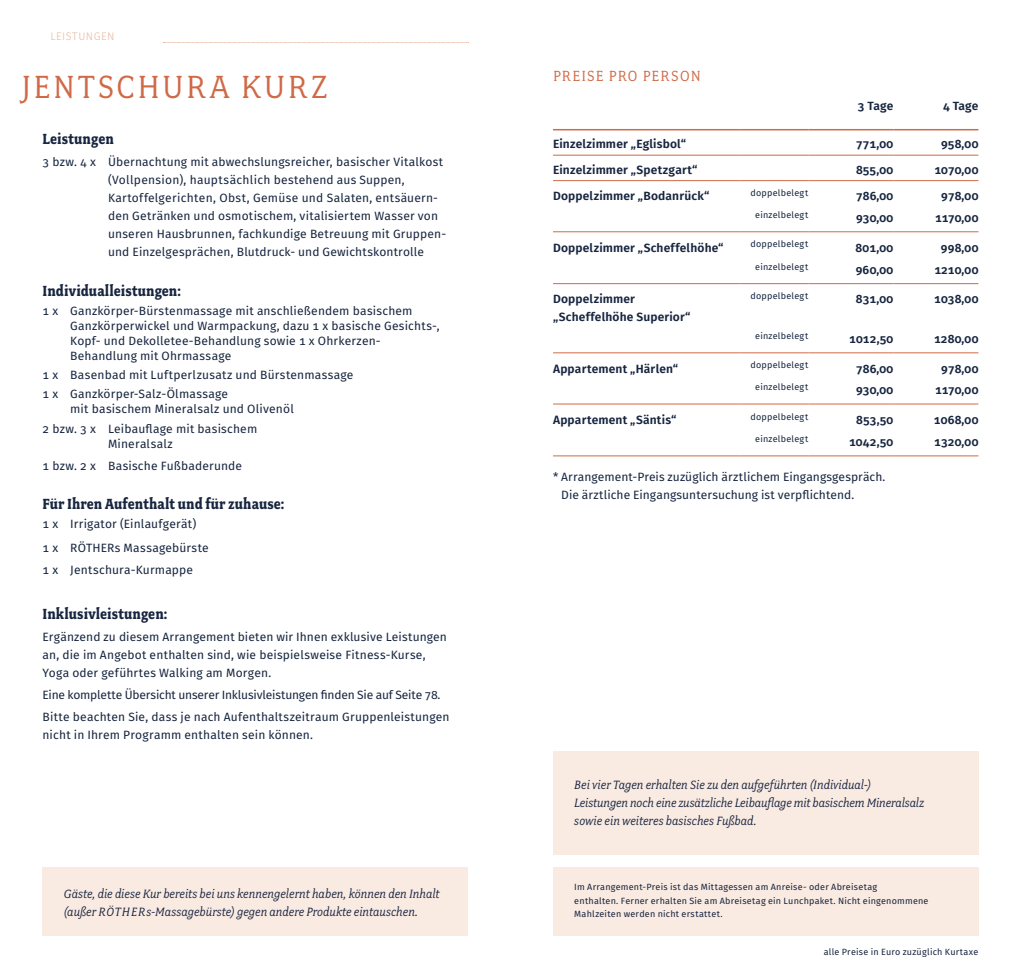
<style>
.page{position:relative;width:1021px;height:978px;background:#fff}
.page>*{position:absolute;margin:0;border:0;box-sizing:border-box;transform-origin:0 0}
.H1_Seitenüberschrift{font:36px "Fairplex Narrow OT";letter-spacing:.07em;color:#d06946}
.Produktüberschrift{font:700 16.5px "Fairplex Narrow OT";letter-spacing:.01em;color:#17253f}
.Beschreibender_Text{font:700 16.5px "Fairplex Narrow OT";letter-spacing:.005em;color:#17253f}
.H3_Seitenüberschrift{font:16.5px "Fairplex Narrow OT";letter-spacing:.065em;color:#d06946}
.Aufzählungen___Bulle{font:italic 13.5px/18px "Fairplex Narrow OT";color:#17253f}
.Beschreibender_Text-2{font:12px/18px "Fira Sans";letter-spacing:.015em;color:#17253f}
.Beschreibender_Text-3{font:600 12px/18px "Fira Sans";letter-spacing:.015em;color:#17253f}
.Beschreibender_Text-4{font:12px "Fira Sans";letter-spacing:-.02em;color:#17253f}
.Themenüberschrift_Se{font:300 10.95px "Fira Sans";letter-spacing:.04em;color:#e8b69d}
.Randinfos{font:9px/13.5px "Fira Sans";letter-spacing:.025em;color:#17253f}
.Beschreibender_Text-5{font:9px "Fira Sans";letter-spacing:.025em;color:#17253f}
.s1{color:#fff}
</style>
<div class="page">
<div style="left:43px;top:867px;width:425px;height:68px;background:#f9eae2"></div>
<svg style="left:163px;top:42px;width:306px;height:1px"></svg>
<div style="left:553px;top:751px;width:425px;height:104px;background:#f9eae2"></div>
<hr style="left:553px;top:129px;width:187px;height:1px;background:#d06946">
<hr style="left:740px;top:129px;width:68px;height:1px;background:#d06946">
<hr style="left:808px;top:129px;width:85px;height:1px;background:#d06946">
<hr style="left:893px;top:129px;width:85px;height:1px;background:#d06946">
<hr style="left:553px;top:180px;width:187px;height:1px;background:#d06946">
<hr style="left:740px;top:180px;width:68px;height:1px;background:#d06946">
<hr style="left:808px;top:180px;width:85px;height:1px;background:#d06946">
<hr style="left:893px;top:180px;width:85px;height:1px;background:#d06946">
<hr style="left:553px;top:232px;width:187px;height:1px;background:#d06946">
<hr style="left:740px;top:232px;width:68px;height:1px;background:#d06946">
<hr style="left:808px;top:232px;width:85px;height:1px;background:#d06946">
<hr style="left:893px;top:232px;width:85px;height:1px;background:#d06946">
<hr style="left:553px;top:283px;width:187px;height:1px;background:#d06946">
<hr style="left:740px;top:283px;width:68px;height:1px;background:#d06946">
<hr style="left:808px;top:283px;width:85px;height:1px;background:#d06946">
<hr style="left:893px;top:283px;width:85px;height:1px;background:#d06946">
<hr style="left:553px;top:353px;width:187px;height:1px;background:#d06946">
<hr style="left:740px;top:353px;width:68px;height:1px;background:#d06946">
<hr style="left:808px;top:353px;width:85px;height:1px;background:#d06946">
<hr style="left:893px;top:353px;width:85px;height:1px;background:#d06946">
<hr style="left:553px;top:404px;width:187px;height:1px;background:#d06946">
<hr style="left:740px;top:404px;width:68px;height:1px;background:#d06946">
<hr style="left:808px;top:404px;width:85px;height:1px;background:#d06946">
<hr style="left:893px;top:404px;width:85px;height:1px;background:#d06946">
<hr style="left:553px;top:456px;width:187px;height:1px;background:#d06946">
<hr style="left:740px;top:456px;width:68px;height:1px;background:#d06946">
<hr style="left:808px;top:456px;width:85px;height:1px;background:#d06946">
<hr style="left:893px;top:456px;width:85px;height:1px;background:#d06946">
<hr style="left:553px;top:155px;width:187px;height:1px;background:#d06946">
<hr style="left:740px;top:155px;width:68px;height:1px;background:#d06946">
<hr style="left:808px;top:155px;width:85px;height:1px;background:#d06946">
<hr style="left:893px;top:155px;width:85px;height:1px;background:#d06946">
<div style="left:553px;top:867px;width:425px;height:68px;background:#f9eae2"></div>
<p class="Themenüberschrift_Se" style="left:50px;top:29px;width:65px">LEISTUNGEN</p>
<p class="H1_Seitenüberschrift" style="left:21px;top:67px;width:308px">JENTSCHURA KURZ</p>
<p class="H3_Seitenüberschrift" style="left:553px;top:66px;width:149px">PREISE PRO PERSON</p>
<p class="Beschreibender_Text-3" style="left:858px;top:96px;width:37px">3 Tage</p>
<p class="Beschreibender_Text-3" style="left:943px;top:96px;width:37px">4 Tage</p>
<p class="Produktüberschrift" style="left:43px;top:130px;width:73px">Leistungen</p>
<p class="Beschreibender_Text-2" style="left:108px;top:154px;width:340px;text-indent:-65px">3 bzw. 4 x Übernachtung mit abwechslungsreicher, basischer Vitalkost (Vollpension), hauptsächlich bestehend aus Suppen, Kartoffelgerichten, Obst, Gemüse und Salaten, entsäuern&shy;den Getränken und osmotischem, vitalisiertem Wasser von unseren Hausbrunnen, fachkundige Betreuung mit Gruppen&shy;und Einzelgesprächen, Blutdruck- und Gewichtskontrolle</p>
<p class="Produktüberschrift" style="left:43px;top:281px;width:140px">Individualleistungen:</p>
<p class="Beschreibender_Text-2" style="left:70px;top:304px;width:371px;line-height:15px;text-indent:-28px">1 x Ganzkörper-Bürstenmassage mit anschließendem basischem Ganzkörperwickel und Warmpackung, dazu 1 x basische Gesichts-, Kopf- und Dekolletee-Behandlung sowie 1 x Ohrkerzen-Behandlung mit Ohrmassage</p>
<p class="Beschreibender_Text-2" style="left:43px;top:367px;width:312px">1 x Basenbad mit Luftperlzusatz und Bürstenmassage</p>
<p class="Beschreibender_Text-2" style="left:70px;top:388px;width:225px;line-height:15px;text-indent:-28px">1 x Ganzkörper-Salz-Ölmassage<br>mit basischem Mineralsalz und Olivenöl</p>
<p class="Beschreibender_Text-2" style="left:108px;top:422px;width:151px;line-height:15px;text-indent:-65px">2 bzw. 3 x Leibauflage mit basischem<br>Mineralsalz</p>
<p class="Beschreibender_Text-2" style="left:43px;top:458px;width:201px">1 bzw. 2 x Basische Fußbaderunde</p>
<p class="Produktüberschrift" style="left:43px;top:495px;width:243px">Für Ihren Aufenthalt und für zuhause:</p>
<p class="Beschreibender_Text-2" style="left:43px;top:516px;width:155px">1 x Irrigator (Einlaufgerät)</p>
<p class="Beschreibender_Text-2" style="left:43px;top:540px;width:168px">1 x RÖTHERs Massagebürste</p>
<p class="Beschreibender_Text-2" style="left:43px;top:562px;width:152px">1 x Jentschura-Kurmappe</p>
<p class="Beschreibender_Text" style="left:43px;top:604px;width:126px">Inklusivleistungen:</p>
<p class="Beschreibender_Text-2" style="left:43px;top:629px;width:406px">Ergänzend zu diesem Arrangement bieten wir Ihnen exklusive Leistungen an, die im Angebot enthalten sind, wie beispielsweise Fitness-Kurse,<br>Yoga oder geführtes Walking am Morgen.</p>
<p class="Beschreibender_Text-4" style="left:43px;top:687px;width:399px">Eine komplette Übersicht unserer Inklusivleistungen finden Sie auf Seite 78.</p>
<p class="Beschreibender_Text-2" style="left:43px;top:709px;width:408px">Bitte beachten Sie, dass je nach Aufenthaltszeitraum Gruppenleistungen nicht in Ihrem Programm enthalten sein können.</p>
<p class="Beschreibender_Text-3" style="left:553px;top:134px;width:135px">Einzelzimmer „Eglisbol“</p>
<p class="Beschreibender_Text-3" style="left:856px;top:134px;width:39px">771,00</p>
<p class="Beschreibender_Text-3" style="left:941px;top:134px;width:39px">958,00</p>
<p class="Beschreibender_Text-3" style="left:553px;top:160px;width:146px">Einzelzimmer „Spetzgart“</p>
<p class="Beschreibender_Text-3" style="left:856px;top:160px;width:39px">855,00</p>
<p class="Beschreibender_Text-3" style="left:934px;top:160px;width:46px">1070,00</p>
<p class="Beschreibender_Text-3" style="left:553px;top:186px;width:158px">Doppelzimmer „Bodanrück“</p>
<p class="Beschreibender_Text-5" style="left:750px;top:187px;width:59px">doppelbelegt</p>
<p class="Beschreibender_Text-3" style="left:856px;top:186px;width:39px">786,00</p>
<p class="Beschreibender_Text-3" style="left:941px;top:186px;width:39px">978,00</p>
<p class="Beschreibender_Text-5" style="left:755px;top:209px;width:54px">einzelbelegt</p>
<p class="Beschreibender_Text-3" style="left:856px;top:209px;width:39px">930,00</p>
<p class="Beschreibender_Text-3" style="left:935px;top:209px;width:45px">1170,00</p>
<p class="Beschreibender_Text-3" style="left:553px;top:238px;width:172px">Doppelzimmer „Scheffelhöhe“</p>
<p class="Beschreibender_Text-5" style="left:750px;top:238px;width:59px">doppelbelegt</p>
<p class="Beschreibender_Text-3" style="left:855px;top:238px;width:39px">801,00</p>
<p class="Beschreibender_Text-3" style="left:940px;top:238px;width:39px">998,00</p>
<p class="Beschreibender_Text-5" style="left:755px;top:260px;width:54px">einzelbelegt</p>
<p class="Beschreibender_Text-3" style="left:855px;top:260px;width:39px">960,00</p>
<p class="Beschreibender_Text-3" style="left:934px;top:260px;width:46px">1210,00</p>
<p class="Beschreibender_Text-3" style="left:553px;top:289px;width:139px">Doppelzimmer „Scheffelhöhe Superior“</p>
<p class="Beschreibender_Text-5" style="left:750px;top:290px;width:59px">doppelbelegt</p>
<p class="Beschreibender_Text-3" style="left:855px;top:289px;width:39px">831,00</p>
<p class="Beschreibender_Text-3" style="left:934px;top:289px;width:46px">1038,00</p>
<p class="Beschreibender_Text-5" style="left:755px;top:330px;width:54px">einzelbelegt</p>
<p class="Beschreibender_Text-3" style="left:849px;top:329px;width:46px">1012,50</p>
<p class="Beschreibender_Text-3" style="left:934px;top:329px;width:46px">1280,00</p>
<p class="Beschreibender_Text-3" style="left:553px;top:359px;width:127px">Appartement „Härlen“</p>
<p class="Beschreibender_Text-5" style="left:750px;top:359px;width:59px">doppelbelegt</p>
<p class="Beschreibender_Text-3" style="left:856px;top:359px;width:39px">786,00</p>
<p class="Beschreibender_Text-3" style="left:941px;top:359px;width:39px">978,00</p>
<p class="Beschreibender_Text-5" style="left:755px;top:381px;width:54px">einzelbelegt</p>
<p class="Beschreibender_Text-3" style="left:856px;top:380px;width:39px">930,00</p>
<p class="Beschreibender_Text-3" style="left:935px;top:380px;width:45px">1170,00</p>
<p class="Beschreibender_Text-3" style="left:553px;top:410px;width:125px">Appartement „Säntis“</p>
<p class="Beschreibender_Text-5" style="left:750px;top:410px;width:59px">doppelbelegt</p>
<p class="Beschreibender_Text-3" style="left:856px;top:410px;width:39px">853,50</p>
<p class="Beschreibender_Text-3" style="left:933px;top:410px;width:46px">1068,00</p>
<p class="Beschreibender_Text-5" style="left:755px;top:433px;width:54px">einzelbelegt</p>
<p class="Beschreibender_Text-3" style="left:849px;top:432px;width:46px">1042,50</p>
<p class="Beschreibender_Text-3" style="left:934px;top:432px;width:46px">1320,00</p>
<p class="Beschreibender_Text-2" style="left:553px;top:468px;width:334px">* Arrangement-Preis zuzüglich ärztlichem Eingangsgespräch.</p>
<p class="Beschreibender_Text-2" style="left:553px;top:486px;width:303px"><span class="s1">*</span> Die ärztliche Eingangsuntersuchung ist verpflichtend.</p>
<p class="Aufzählungen___Bulle" style="left:574px;top:776px;width:351px">Bei vier Tagen erhalten Sie zu den aufgeführten (Individual-)<br>Leistungen noch eine zusätzliche Leibauflage mit basischem Mineralsalz sowie ein weiteres basisches Fußbad.</p>
<p class="Aufzählungen___Bulle" style="left:64px;top:885px;width:377px">Gäste, die diese Kur bereits bei uns kennengelernt haben, können den Inhalt (außer RÖTHERs-Massagebürste) gegen andere Produkte eintauschen.</p>
<p class="Randinfos" style="left:574px;top:881px;width:356px">Im Arrangement-Preis ist das Mittagessen am Anreise- oder Abreisetag<br>enthalten. Ferner erhalten Sie am Abreisetag ein Lunchpaket. Nicht eingenommene<br>Mahlzeiten werden nicht erstattet.</p>
<p class="Randinfos" style="left:823px;top:946px;width:156px">alle Preise in Euro zuzüglich Kurtaxe</p>
</div>
